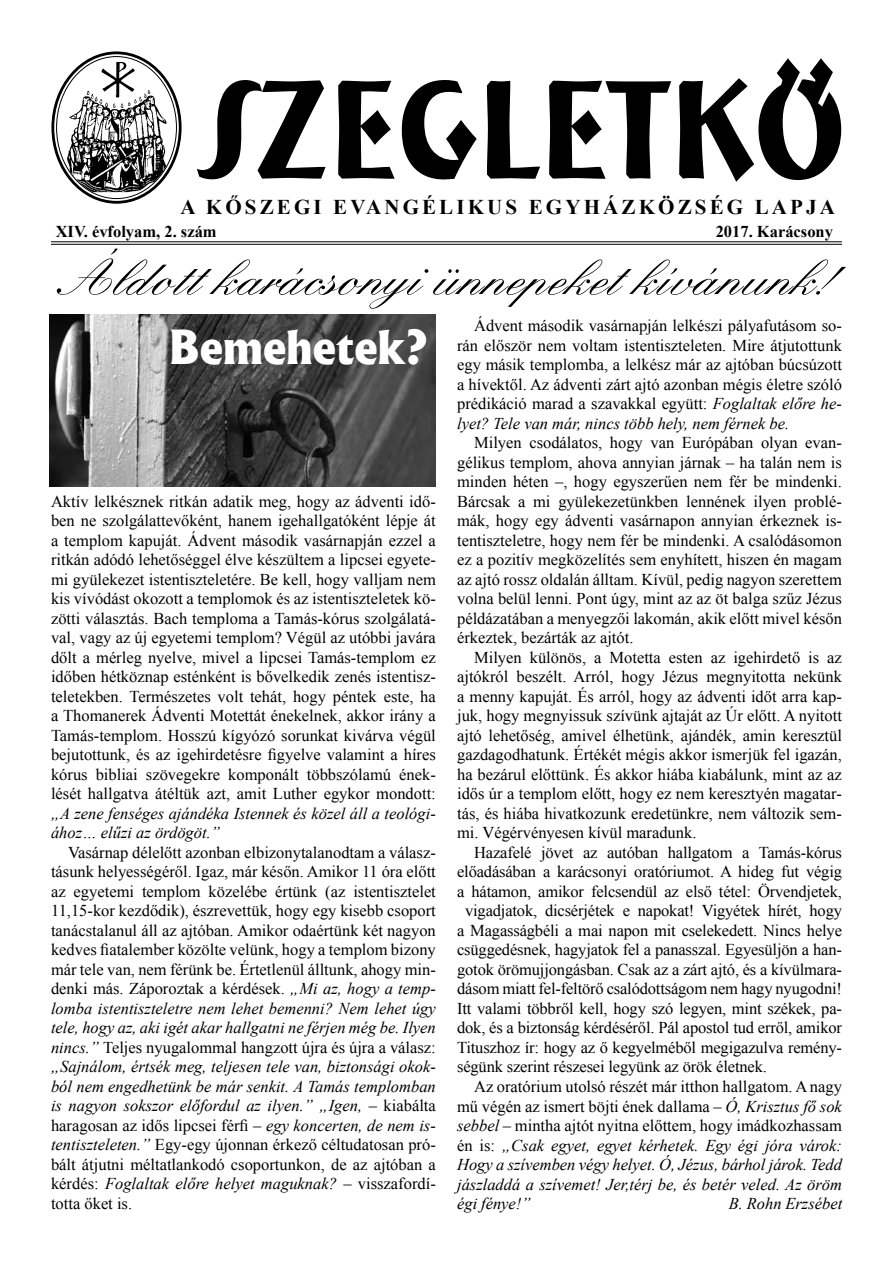
<style>
.page{position:relative;width:893px;height:1263px;background:#fff}
.page>*{position:absolute;margin:0;border:0;box-sizing:border-box;transform-origin:0 0}
.t1{font:700 143.1px "H Bremen";letter-spacing:.02em;color:#000;scale:.81 1}
.t2{font:italic 49.5px "H Kastler";color:#000;scale:1.08 1}
.t3{font:800 45px "Albertus";color:#fff}
.t4{font:700 21px "Times New Roman";letter-spacing:.15em;color:#000}
.t5{font:16.5px/19.5px "Times New Roman";letter-spacing:-.01em;color:#000;text-align:justify}
.t6{font:italic 16.5px/19.5px "Times New Roman";color:#000}
.t7{font:700 16.5px "Times New Roman";color:#000}
.s1{font-style:italic}
.s2{font-style:normal}
</style>
<div class="page">
<img style="left:65px;top:62px;width:102px;height:130px">
<div style="left:51px;top:51px;width:131px;height:153px;border:6px solid #fff;border-radius:50%"></div>
<div style="left:51px;top:51px;width:131px;height:153px;border:3px solid #000;border-radius:50%"></div>
<hr style="left:51px;top:241px;width:791px;height:1px;background:#000">
<hr style="left:51px;top:244px;width:791px;height:1px;background:#000">
<img style="left:50px;top:314px;width:386px;height:172px">
<h1 class="t1" style="left:202px;top:40px;width:793px">SZEGLETKO’’</h1>
<p class="t4" style="left:180px;top:193px;width:656px">A KŐSZEGI EVANGÉLIKUS EGYHÁZKÖZSÉG LAPJA</p>
<p class="t7" style="left:56px;top:220px;width:163px">XIV. évfolyam, 2. szám</p>
<p class="t7" style="left:716px;top:220px;width:119px">2017. Karácsony</p>
<h2 class="t2" style="left:56px;top:248px;width:722px">Áldott karácsonyi ünnepeket kívánunk!</h2>
<h3 class="t3" style="left:168px;top:319px;width:261px">Bemehetek?</h3>
<p class="t5" style="left:457px;top:316px;width:386px;text-indent:17px">Ádvent második vasárnapján lelkészi pályafutásom so&shy;rán először nem voltam istentiszteleten. Mire átjutottunk egy másik templomba, a lelkész már az ajtóban búcsúzott a hívektől. Az ádventi zárt ajtó azonban mégis életre szóló prédikáció marad a szavakkal együtt: <span class="s1">Foglaltak előre he&shy;lyet? Tele van már, nincs több hely, nem férnek be.</span></p>
<p class="t5" style="left:457px;top:433px;width:386px;text-indent:17px">Milyen csodálatos, hogy van Európában olyan evan&shy;gélikus templom, ahova annyian járnak – ha talán nem is minden héten –, hogy egyszerűen nem fér be mindenki.<br>Bárcsak a mi gyülekezetünkben lennének ilyen problé&shy;mák, hogy egy ádventi vasárnapon annyian érkeznek is&shy;tentiszteletre, hogy nem fér be mindenki. A csalódásomon ez a pozitív megközelítés sem enyhített, hiszen én magam az ajtó rossz oldalán álltam. Kívül, pedig nagyon szerettem volna belül lenni. Pont úgy, mint az az öt balga szűz Jézus példázatában a menyegzői lakomán, akik előtt mivel későn érkeztek, bezárták az ajtót.</p>
<p class="t5" style="left:457px;top:647px;width:386px;text-indent:17px">Milyen különös, a Motetta esten az igehirdető is az ajtókról beszélt. Arról, hogy Jézus megnyitotta nekünk a menny kapuját. És arról, hogy az ádventi időt arra kap&shy;juk, hogy megnyissuk szívünk ajtaját az Úr előtt. A nyitott ajtó lehetőség, amivel élhetünk, ajándék, amin keresztül gazdagodhatunk. Értékét mégis akkor ismerjük fel igazán, ha bezárul előttünk. És akkor hiába kiabálunk, mint az az idős úr a templom előtt, hogy ez nem keresztyén magatar&shy;tás, és hiába hivatkozunk eredetünkre, nem változik sem&shy;mi. Végérvényesen kívül maradunk.</p>
<p class="t5" style="left:474px;top:842px;width:369px">Hazafelé jövet az autóban hallgatom a Tamás-kórus</p>
<p class="t5" style="left:457px;top:862px;width:386px">előadásában a karácsonyi oratóriumot. A hideg fut végig</p>
<p class="t5" style="left:457px;top:881px;width:386px">a hátamon, amikor felcsendül az első tétel: Örvendjetek,</p>
<p class="t5" style="left:465px;top:901px;width:378px">vigadjatok, dicsérjétek e napokat! Vigyétek hírét, hogy</p>
<p class="t5" style="left:457px;top:920px;width:386px">a Magasságbéli a mai napon mit cselekedett. Nincs helye</p>
<p class="t5" style="left:457px;top:940px;width:386px">csüggedésnek, hagyjatok fel a panasszal. Egyesüljön a han-</p>
<p class="t5" style="left:457px;top:959px;width:386px">gotok örömujjongásban. Csak az a zárt ajtó, és a kívülmara-</p>
<p class="t5" style="left:457px;top:979px;width:386px">dásom miatt fel-feltörő csalódottságom nem hagy nyugodni!</p>
<p class="t5" style="left:457px;top:998px;width:386px">Itt valami többről kell, hogy szó legyen, mint székek, pa-</p>
<p class="t5" style="left:457px;top:1018px;width:386px">dok, és a biztonság kérdéséről. Pál apostol tud erről, amikor</p>
<p class="t5" style="left:457px;top:1037px;width:386px">Tituszhoz ír: hogy az ő kegyelméből megigazulva remény-</p>
<p class="t5" style="left:457px;top:1057px;width:311px">ségünk szerint részesei legyünk az örök életnek.</p>
<p class="t5" style="left:474px;top:1076px;width:369px">Az oratórium utolsó részét már itthon hallgatom. A nagy</p>
<p class="t5" style="left:457px;top:1096px;width:386px">mű végén az ismert böjti ének dallama – <span class="s1">Ó, Krisztus fő sok</span></p>
<p class="t5" style="left:457px;top:1115px;width:386px"><span class="s1">sebbel</span> – mintha ajtót nyitna előttem, hogy imádkozhassam</p>
<p class="t6" style="left:457px;top:1135px;width:386px"><span class="s2">én is:</span> „Csak egyet, egyet kérhetek. Egy égi jóra várok:</p>
<p class="t6" style="left:457px;top:1154px;width:386px">Hogy a szívemben végy helyet. Ó, Jézus, bárhol járok. Tedd</p>
<p class="t6" style="left:457px;top:1174px;width:386px">jászladdá a szívemet! Jer,térj be, és betér veled. Az öröm</p>
<p class="t6" style="left:457px;top:1193px;width:75px">égi fénye!”</p>
<p class="t6" style="left:729px;top:1193px;width:115px">B. Rohn Erzsébet</p>
<p class="t5" style="left:51px;top:491px;width:386px">Aktív lelkésznek ritkán adatik meg, hogy az ádventi idő&shy;ben ne szolgálattevőként, hanem igehallgatóként lépje át a templom kapuját. Ádvent második vasárnapján ezzel a ritkán adódó lehetőséggel élve készültem a lipcsei egyete&shy;mi gyülekezet istentiszteletére. Be kell, hogy valljam nem kis vívódást okozott a templomok és az istentiszteletek kö&shy;zötti választás. Bach temploma a Tamás-kórus szolgálatá&shy;val, vagy az új egyetemi templom? Végül az utóbbi javára dőlt a mérleg nyelve, mivel a lipcsei Tamás-templom ez időben hétköznap esténként is bővelkedik zenés istentisz&shy;teletekben. Természetes volt tehát, hogy péntek este, ha a Thomanerek Ádventi Motettát énekelnek, akkor irány a Tamás-templom. Hosszú kígyózó sorunkat kivárva végül bejutottunk, és az igehirdetésre figyelve valamint a híres kórus bibliai szövegekre komponált többszólamú ének&shy;lését hallgatva átéltük azt, amit Luther egykor mondott:</p>
<p class="t6" style="left:51px;top:803px;width:386px">„A zene fenséges ajándéka Istennek és közel áll a teológi&shy;ához… elűzi az ördögöt.”</p>
<p class="t5" style="left:51px;top:842px;width:386px;text-indent:17px">Vasárnap délelőtt azonban elbizonytalanodtam a válasz&shy;tásunk helyességéről. Igaz, már későn. Amikor 11 óra előtt az egyetemi templom közelébe értünk (az istentisztelet 11,15-kor kezdődik), észrevettük, hogy egy kisebb csoport tanácstalanul áll az ajtóban. Amikor odaértünk két nagyon kedves fiatalember közölte velünk, hogy a templom bizony már tele van, nem férünk be. Értetlenül álltunk, ahogy min&shy;denki más. Záporoztak a kérdések. <span class="s1">„Mi az, hogy a temp&shy;lomba istentiszteletre nem lehet bemenni? Nem lehet úgy tele, hogy az, aki igét akar hallgatni ne férjen még be. Ilyen nincs.”</span> Teljes nyugalommal hangzott újra és újra a válasz: <span class="s1">„Sajnálom, értsék meg, teljesen tele van, biztonsági okok&shy;ból nem engedhetünk be már senkit. A Tamás templomban is nagyon sokszor előfordul az ilyen.” „Igen,</span> – kiabálta haragosan az idős lipcsei férfi – <span class="s1">egy koncerten, de nem is&shy;tentiszteleten.”</span> Egy-egy újonnan érkező céltudatosan pró&shy;bált átjutni méltatlankodó csoportunkon, de az ajtóban a kérdés: <span class="s1">Foglaltak előre helyet maguknak?</span> – visszafordí&shy;totta őket is.</p>
</div>
